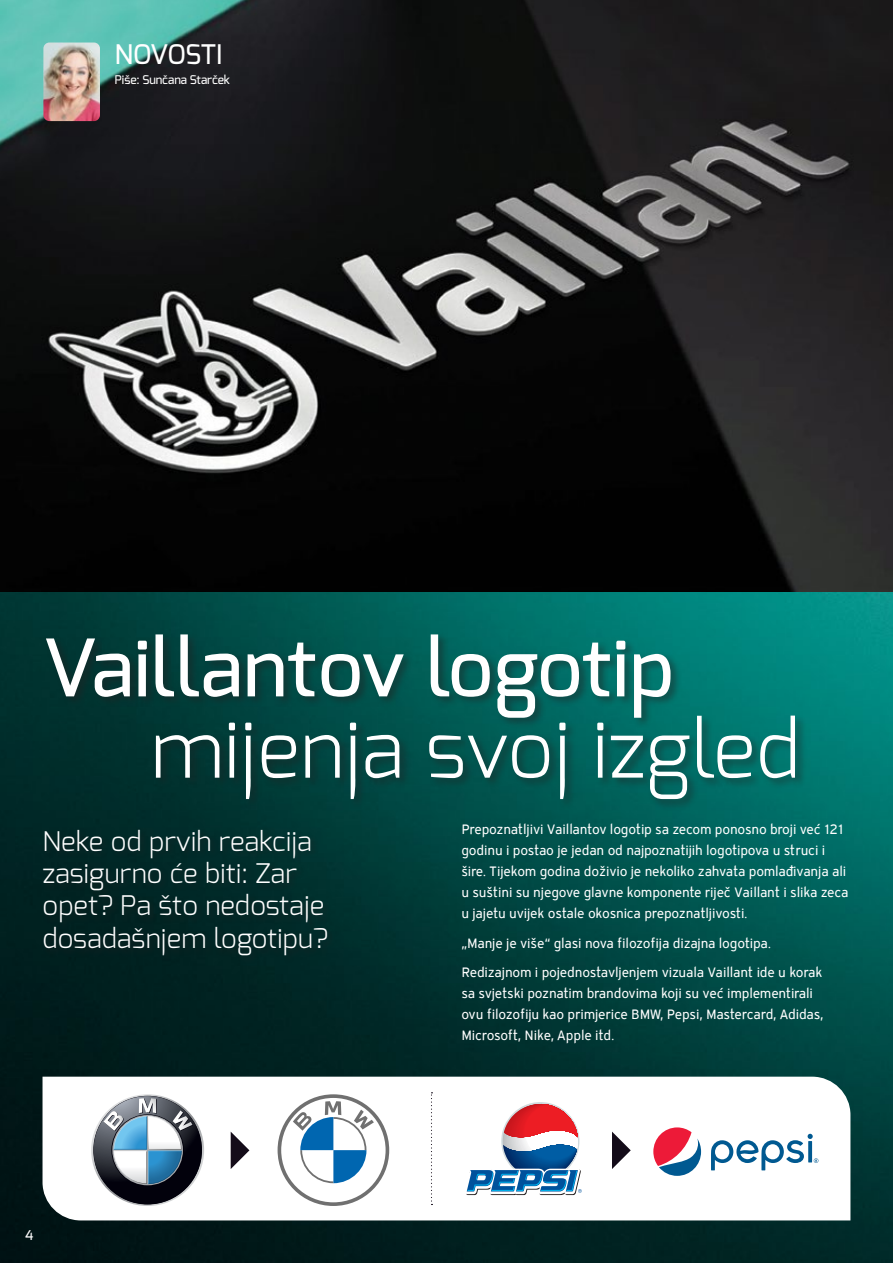
<style>
.page{position:relative;width:893px;height:1263px;background:#fff}
.page>*{position:absolute;margin:0;border:0;box-sizing:border-box;transform-origin:0 0}
.t1{font:500 79.05px "Exo";letter-spacing:.005em;color:#fff}
.t2{font:300 79.05px "Exo";letter-spacing:.005em;color:#fff}
.t3{font:300 27px/32.4px "Exo";letter-spacing:.005em;color:#fff}
.t4{font:500 27px "Exo";letter-spacing:-.015em;color:#fff}
.t5{font:13.5px/21px "Vaillant 13 Book ETID";letter-spacing:-.015em;color:#fff}
.t6{font:500 13.5px "Exo";color:#fff}
.t7{font:500 12px "Exo";letter-spacing:-.005em;color:#fff}
</style>
<div class="page">
<img style="left:0;top:591px;width:893px;height:672px">
<img style="left:0;top:0;width:893px;height:591px">
<div style="left:44px;top:632px;width:763px;height:179px;background:#231f20;opacity:.5"></div>
<div style="left:42px;top:828px;width:293px;height:136px;background:#012726"></div>
<img style="left:43px;top:43px;width:57px;height:78px">
<svg style="left:43px;top:1077px;width:807px;height:143px"></svg>
<svg style="left:278px;top:1094px;width:111px;height:112px"></svg>
<svg style="left:711px;top:1134px;width:107px;height:36px"></svg>
<svg style="left:650px;top:1124px;width:55px;height:55px"></svg>
<div style="left:455px;top:1098px;width:137px;height:107px;background:#fff"></div>
<svg style="left:466px;top:1104px;width:116px;height:91px"></svg>
<svg style="left:612px;top:1131px;width:19px;height:38px"></svg>
<svg style="left:231px;top:1131px;width:18px;height:38px"></svg>
<svg style="left:431px;top:1092px;width:1px;height:113px"></svg>
<svg style="left:91px;top:1094px;width:113px;height:112px"></svg>
<h2 class="t4" style="left:115px;top:37px;width:109px">NOVOSTI</h2>
<p class="t7" style="left:115px;top:72px;width:117px">Piše: Sunčana Starček</p>
<h1 class="t1" style="left:43px;top:617px;width:633px">Vaillantov logotip</h1>
<h1 class="t2" style="left:151px;top:698px;width:651px">mijenja svoj izgled</h1>
<h2 class="t3" style="left:43px;top:825px;width:287px">Neke od prvih reakcija zasigurno će biti: Zar opet? Pa što nedostaje dosadašnjem logotipu?</h2>
<p class="t5" style="left:461px;top:819px;width:389px">Prepoznatljivi Vaillantov logotip sa zecom ponosno broji već 121 godinu i postao je jedan od najpoznatijih logotipova u struci i šire. Tijekom godina doživio je nekoliko zahvata pomlađivanja ali u suštini su njegove glavne komponente riječ Vaillant i slika zeca u jajetu uvijek ostale okosnica prepoznatljivosti.</p>
<p class="t5" style="left:461px;top:928px;width:363px;line-height:29.5px">„Manje je više“ glasi nova filozofija dizajna logotipa.<br>Redizajnom i pojednostavljenjem vizuala Vaillant ide u korak</p>
<p class="t5" style="left:461px;top:983px;width:364px">sa svjetski poznatim brandovima koji su već implementirali ovu filozofiju kao primjerice BMW, Pepsi, Mastercard, Adidas,<br>Microsoft, Nike, Apple itd.</p>
<p class="t6" style="left:25px;top:1227px;width:10px">4</p>
</div>
